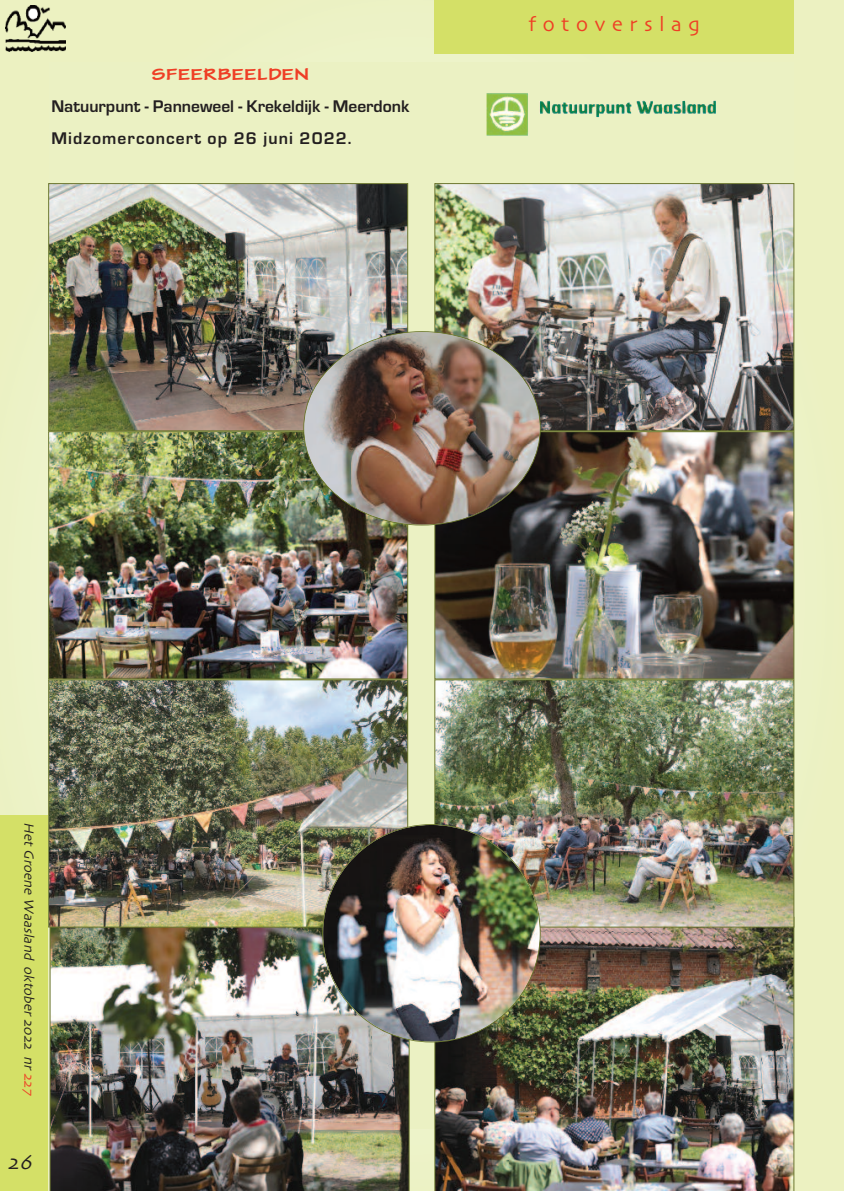
<style>
.page{position:relative;width:844px;height:1191px;background:#fff}
.page>*{position:absolute;margin:0;border:0;box-sizing:border-box;transform-origin:0 0}
.t1{font:21px "Skia";letter-spacing:.31em;color:#ef3e25}
.t2{font:italic 21px "Skia";color:#231f20}
.t3{font:700 17.5px/31.5px "Eurostile";color:#231f20}
.t4{font:17.5px "Comicbk";color:#ef3e25}
.t5{font:italic 14px "Skia";color:#231f20}
.s1{color:#ef3e25}
</style>
<div class="page">
<div style="left:0;top:0;width:843px;height:1191px;background:#ecf1c3"></div>
<div style="left:434px;top:0;width:360px;height:53px;background:#d4e067"></div>
<div style="left:0;top:815px;width:48px;height:376px;background:#d4e067"></div>
<img style="left:6px;top:6px;width:60px;height:46px">
<img style="left:436px;top:185px;width:356px;height:244px">
<div style="left:434px;top:183px;width:360px;height:248px;border:1px solid #6d7831"></div>
<img style="left:436px;top:433px;width:356px;height:244px">
<div style="left:434px;top:431px;width:360px;height:248px;border:1px solid #6d7831"></div>
<img style="left:50px;top:185px;width:356px;height:244px">
<div style="left:48px;top:183px;width:360px;height:248px;border:1px solid #6d7831"></div>
<img style="left:434px;top:927px;width:360px;height:264px">
<img style="left:50px;top:433px;width:356px;height:244px">
<div style="left:48px;top:431px;width:360px;height:248px;border:1px solid #6d7831"></div>
<img style="left:436px;top:681px;width:356px;height:244px">
<div style="left:434px;top:679px;width:360px;height:248px;border:1px solid #6d7831"></div>
<img style="left:50px;top:927px;width:359px;height:264px">
<img style="left:50px;top:681px;width:356px;height:244px">
<div style="left:48px;top:679px;width:360px;height:248px;border:1px solid #6d7831"></div>
<img style="left:323px;top:825px;width:216px;height:216px;border-radius:50%">
<img style="left:304px;top:332px;width:235px;height:192px;border-radius:50%">
<img style="left:486px;top:93px;width:229px;height:43px">
<p class="t4" style="left:151px;top:64px;width:160px">SFEERBEELDEN</p>
<p class="t3" style="left:51px;top:90px;width:359px">Natuurpunt - Panneweel - Krekeldijk - Meerdonk<br>Midzomerconcert op 26 juni 2022.</p>
<p class="t1" style="left:528px;top:12px;width:173px">fotoverslag</p>
<p class="t5" style="left:38px;top:822px;width:278px;rotate:90deg">Het Groene Waasland oktober 2022 nr <span class="s1">227</span></p>
<p class="t2" style="left:7px;top:1149px;width:32px">26</p>
</div>
